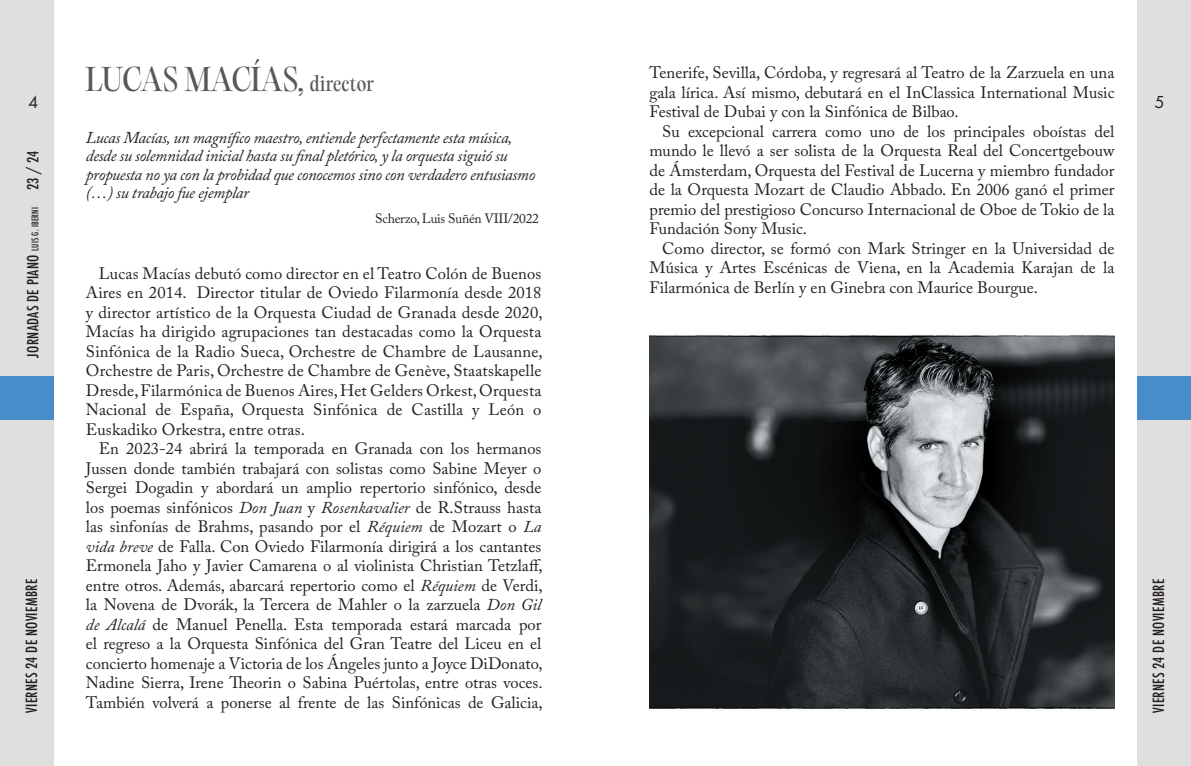
<style>
.page{position:relative;width:1191px;height:766px;background:#fff}
.page>*{position:absolute;margin:0;border:0;box-sizing:border-box;transform-origin:0 0}
.t1{font:30px "PP Editorial Old";letter-spacing:-.02em;color:#57585a}
.t2{font:18px "Futura PT";color:#231f20}
.t3{font:16.5px/19.5px "Adobe Caslon Pro";color:#231f20;text-align:justify}
.t4{font:italic 16.5px/18px "Adobe Caslon Pro";letter-spacing:-.02em;color:#231f20}
.t5{font:500 condensed 15px "Futura";letter-spacing:.02em;color:#231f20}
.t6{font:13.5px "Adobe Caslon Pro";letter-spacing:-.02em;color:#231f20}
.s1{font-size:9px}
.s2{font-size:19.5px}
.s3{font-style:italic}
</style>
<div class="page">
<div style="left:0;top:0;width:54px;height:765px;background:#e1dfde"></div>
<div style="left:0;top:376px;width:54px;height:44px;background:#488cca"></div>
<div style="left:1137px;top:0;width:54px;height:765px;background:#e1dfde"></div>
<div style="left:1137px;top:376px;width:54px;height:44px;background:#488cca"></div>
<img style="left:649px;top:335px;width:465px;height:374px">
<p class="t2" style="left:28px;top:92px;width:12px">4</p>
<p class="t5" style="left:23px;top:357px;width:208px;rotate:-90deg">JORNADAS DE PIANO <span class="s1">LUIS G. IBERNI</span> 23 / 24</p>
<p class="t5" style="left:22px;top:712px;width:135px;rotate:-90deg">VIERNES 24 DE NOVIEMBRE</p>
<p class="t1" style="left:86px;top:58px;width:290px">LUCAS MACÍAS, <span class="s2">director</span></p>
<p class="t3" style="left:649px;top:63px;width:466px">Tenerife, Sevilla, Córdoba, y regresará al Teatro de la Zarzuela en una gala lírica. Así mismo, debutará en el InClassica International Music Festival de Dubai y con la Sinfónica de Bilbao.</p>
<p class="t3" style="left:649px;top:121px;width:466px;text-indent:13px">Su excepcional carrera como uno de los principales oboístas del mundo le llevó a ser solista de la Orquesta Real del Concertgebouw de Ámsterdam, Orquesta del Festival de Lucerna y miembro fundador de la Orquesta Mozart de Claudio Abbado. En 2006 ganó el primer premio del prestigioso Concurso Internacional de Oboe de Tokio de la Fundación Sony Music.</p>
<p class="t3" style="left:649px;top:238px;width:466px;text-indent:13px">Como director, se formó con Mark Stringer en la Universidad de Música y Artes Escénicas de Viena, en la Academia Karajan de la Filarmónica de Berlín y en Ginebra con Maurice Bourgue.</p>
<p class="t4" style="left:86px;top:129px;width:451px">Lucas Macías, un magnífico maestro, entiende perfectamente esta música, desde su solemnidad inicial hasta su final pletórico, y la orquesta siguió su propuesta no ya con la probidad que conocemos sino con verdadero entusiasmo (…) su trabajo fue ejemplar</p>
<p class="t6" style="left:375px;top:210px;width:165px">Scherzo, Luis Suñén VIII/2022</p>
<p class="t3" style="left:86px;top:263px;width:458px;text-indent:13px">Lucas Macías debutó como director en el Teatro Colón de Buenos Aires en 2014. Director titular de Oviedo Filarmonía desde 2018 y director artístico de la Orquesta Ciudad de Granada desde 2020, Macías ha dirigido agrupaciones tan destacadas como la Orquesta Sinfónica de la Radio Sueca, Orchestre de Chambre de Lausanne, Orchestre de Paris, Orchestre de Chambre de Genève, Staatskapelle Dresde, Filarmónica de Buenos Aires, Het Gelders Orkest, Orquesta Nacional de España, Orquesta Sinfónica de Castilla y León o Euskadiko Orkestra, entre otras.</p>
<p class="t3" style="left:86px;top:438px;width:458px;text-indent:13px">En 2023-24 abrirá la temporada en Granada con los hermanos Jussen donde también trabajará con solistas como Sabine Meyer o Sergei Dogadin y abordará un amplio repertorio sinfónico, desde los poemas sinfónicos <span class="s3">Don Juan</span> y <span class="s3">Rosenkavalier</span> de R.Strauss hasta las sinfonías de Brahms, pasando por el <span class="s3">Réquiem</span> de Mozart o <span class="s3">La vida breve</span> de Falla. Con Oviedo Filarmonía dirigirá a los cantantes Ermonela Jaho y Javier Camarena o al violinista Christian Tetzlaff, entre otros. Además, abarcará repertorio como el <span class="s3">Réquiem</span> de Verdi, la Novena de Dvorák, la Tercera de Mahler o la zarzuela <span class="s3">Don Gil de Alcalá</span> de Manuel Penella. Esta temporada estará marcada por el regreso a la Orquesta Sinfónica del Gran Teatre del Liceu en el concierto homenaje a Victoria de los Ángeles junto a Joyce DiDonato, Nadine Sierra, Irene Theorin o Sabina Puértolas, entre otras voces.<br>También volverá a ponerse al frente de las Sinfónicas de Galicia,</p>
<p class="t2" style="left:1154px;top:92px;width:12px">5</p>
<p class="t5" style="left:1149px;top:712px;width:135px;rotate:-90deg">VIERNES 24 DE NOVIEMBRE</p>
</div>
